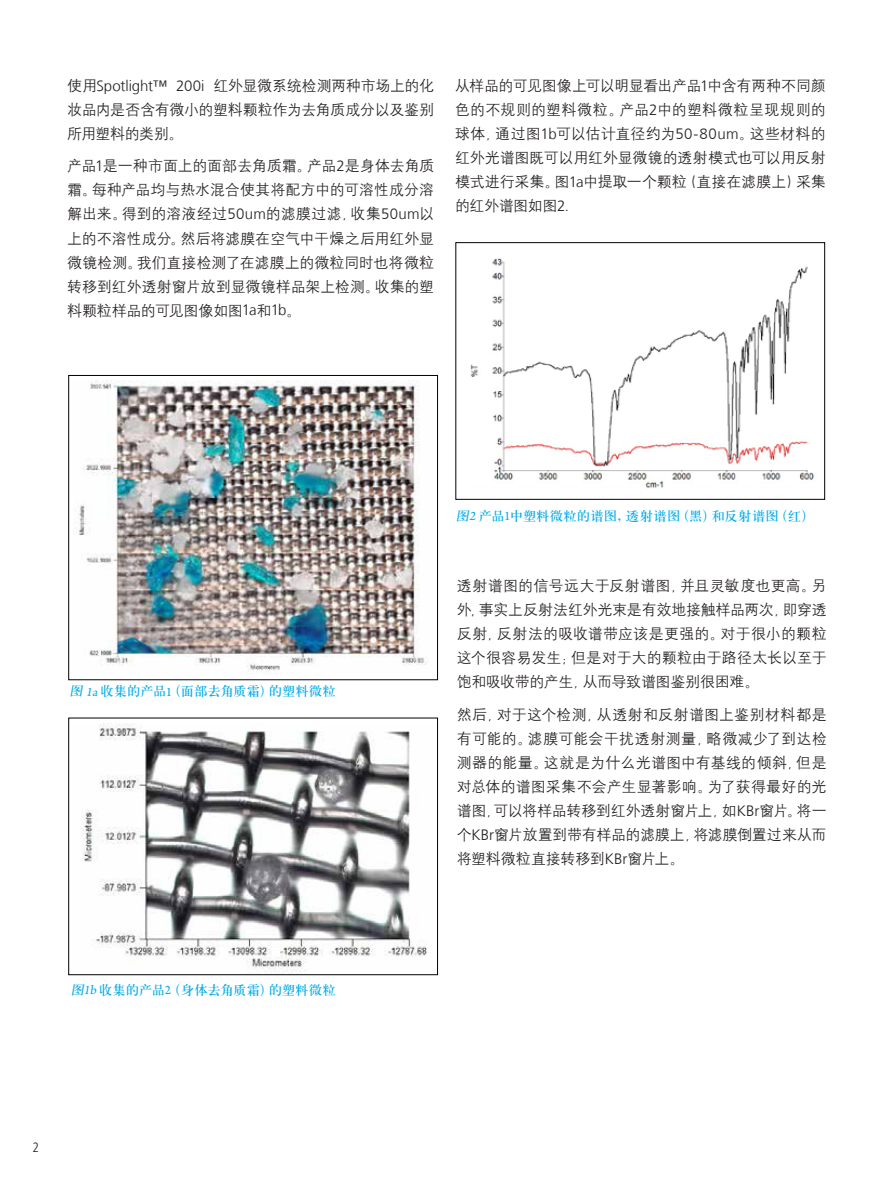
<style>
.page{position:relative;width:893px;height:1191px;background:#fff}
.page>*{position:absolute;margin:0;border:0;box-sizing:border-box;transform-origin:0 0}
.t1{font:15px/24px "H Yg 2 gj";letter-spacing:-.015em;color:#231f20;text-align:justify}
.Body_Copy{font:13.5px "H Ya 3 gj";letter-spacing:-.01em;color:#00abe8}
.Body_Copy-2{font:300 condensed 13.5px "Frutiger LT Std";color:#231f20}
.s1{font-family:"Frutiger LT Com";font-weight:300}
.s2{font-style:italic}
.s3{font-family:"Arno Pro";font-style:italic}
.s4{font-family:"Arno Pro"}
</style>
<div class="page">
<img style="left:75px;top:381px;width:352px;height:292px">
<div style="left:69px;top:375px;width:369px;height:305px;border:1px solid #000"></div>
<img style="left:81px;top:723px;width:346px;height:250px">
<div style="left:69px;top:718px;width:369px;height:257px;border:1px solid #000"></div>
<img style="left:470px;top:258px;width:345px;height:231px">
<div style="left:456px;top:242px;width:369px;height:257px;border:1px solid #000"></div>
<p class="t1" style="left:67px;top:73px;width:369px">使用<span class="s1">Spotlight™ 200i</span> 红外显微系统检测两种市场上的化妆品内是否含有微小的塑料颗粒作为去角质成分以及鉴别所用塑料的类别。</p>
<p class="t1" style="left:67px;top:154px;width:369px">产品<span class="s1">1</span>是一种市面上的面部去角质霜。产品<span class="s1">2</span>是身体去角质霜。每种产品均与热水混合使其将配方中的可溶性成分溶解出来。得到的溶液经过<span class="s1">50um</span>的滤膜过滤，收集<span class="s1">50um</span>以上的不溶性成分。然后将滤膜在空气中干燥之后用红外显微镜检测。我们直接检测了在滤膜上的微粒同时也将微粒转移到红外透射窗片放到显微镜样品架上检测。收集的塑料颗粒样品的可见图像如图<span class="s1">1a</span>和<span class="s1">1b</span>。</p>
<p class="t1" style="left:455px;top:73px;width:372px">从样品的可见图像上可以明显看出产品<span class="s1">1</span>中含有两种不同颜色的不规则的塑料微粒。产品<span class="s1">2</span>中的塑料微粒呈现规则的球体，通过图<span class="s1">1b</span>可以估计直径约为<span class="s1">50-80um</span>。这些材料的红外光谱图既可以用红外显微镜的透射模式也可以用反射模式进行采集。图<span class="s1">1a</span>中提取一个颗粒（直接在滤膜上）采集的红外谱图如图<span class="s1">2.</span></p>
<p class="Body_Copy" style="left:70px;top:684px;width:268px"><span class="s2">图</span><span class="s3">1a</span>收集的产品<span class="s4">1</span>（面部去角质霜）的塑料微粒</p>
<p class="Body_Copy" style="left:71px;top:983px;width:267px"><span class="s2">图</span><span class="s3">1b</span>收集的产品<span class="s4">2</span>（身体去角质霜）的塑料微粒</p>
<p class="Body_Copy-2" style="left:33px;top:1139px;width:8px">2</p>
<p class="Body_Copy" style="left:456px;top:509px;width:360px"><span class="s2">图</span><span class="s3">2</span>产品<span class="s4">1</span>中塑料微粒的谱图，透射谱图（黑）和反射谱图（红）</p>
<p class="t1" style="left:457px;top:573px;width:371px">透射谱图的信号远大于反射谱图，并且灵敏度也更高。另外，事实上反射法红外光束是有效地接触样品两次，即穿透反射，反射法的吸收谱带应该是更强的。对于很小的颗粒这个很容易发生；但是对于大的颗粒由于路径太长以至于饱和吸收带的产生，从而导致谱图鉴别很困难。</p>
<p class="t1" style="left:457px;top:702px;width:371px">然后，对于这个检测，从透射和反射谱图上鉴别材料都是有可能的。滤膜可能会干扰透射测量，略微减少了到达检测器的能量。这就是为什么光谱图中有基线的倾斜，但是对总体的谱图采集不会产生显著影响。为了获得最好的光谱图，可以将样品转移到红外透射窗片上，如<span class="s1">KBr</span>窗片。将一个<span class="s1">KBr</span>窗片放置到带有样品的滤膜上，将滤膜倒置过来从而将塑料微粒直接转移到<span class="s1">KBr</span>窗片上。</p>
</div>
